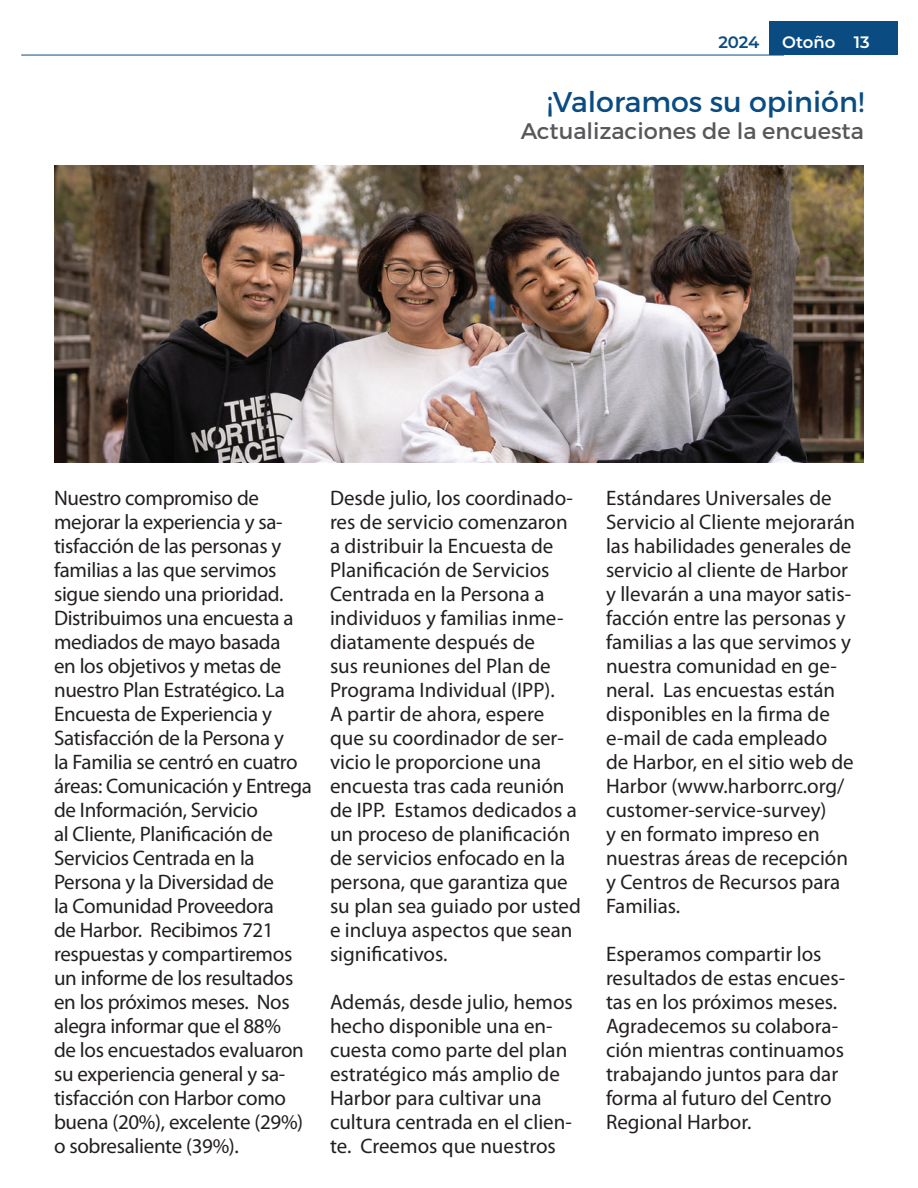
<style>
.page{position:relative;width:918px;height:1188px;background:#fff}
.page>*{position:absolute;margin:0;border:0;box-sizing:border-box;transform-origin:0 0}
.t1{font:28.5px "Montserrat";color:#0a4c82}
.t2{font:22.5px "Montserrat";color:#57585a}
.t3{font:21px/24px "Myriad Pro";color:#231f20}
.t4{font:600 16.5px "Montserrat";color:#fff}
.t5{font:600 16.5px "Montserrat";color:#0a4c82}
</style>
<div class="page">
<hr style="left:21px;top:55px;width:763px;height:1px;background:#0a4c82">
<div style="left:769px;top:22px;width:129px;height:33px;background:#0a4c82"></div>
<img style="left:54px;top:165px;width:810px;height:297px">
<p class="t5" style="left:718px;top:31px;width:43px">2024</p>
<p class="t4" style="left:782px;top:31px;width:89px">Otoño 13</p>
<h1 class="t1" style="left:547px;top:84px;width:319px">¡Valoramos su opinión!</h1>
<p class="t2" style="left:521px;top:117px;width:345px">Actualizaciones de la encuesta</p>
<p class="t3" style="left:54px;top:485px;width:260px">Nuestro compromiso de mejorar la experiencia y sa&shy;tisfacción de las personas y familias a las que servimos sigue siendo una prioridad.<br>Distribuimos una encuesta a mediados de mayo basada<br>en los objetivos y metas de nuestro Plan Estratégico. La<br>Encuesta de Experiencia y<br>Satisfacción de la Persona y<br>la Familia se centró en cuatro áreas: Comunicación y Entrega de Información, Servicio<br>al Cliente, Planificación de<br>Servicios Centrada en la<br>Persona y la Diversidad de<br>la Comunidad Proveedora<br>de Harbor. Recibimos 721 respuestas y compartiremos un informe de los resultados en los próximos meses. Nos alegra informar que el 88%<br>de los encuestados evaluaron su experiencia general y sa&shy;tisfacción con Harbor como buena (20%), excelente (29%) o sobresaliente (39%).</p>
<p class="t3" style="left:330px;top:485px;width:252px">Desde julio, los coordinado&shy;res de servicio comenzaron a distribuir la Encuesta de<br>Planificación de Servicios<br>Centrada en la Persona a individuos y familias inme&shy;diatamente después de<br>sus reuniones del Plan de<br>Programa Individual (IPP).<br>A partir de ahora, espere que su coordinador de ser&shy;vicio le proporcione una encuesta tras cada reunión de IPP. Estamos dedicados a un proceso de planificación de servicios enfocado en la persona, que garantiza que su plan sea guiado por usted e incluya aspectos que sean significativos.</p>
<p class="t3" style="left:330px;top:989px;width:244px">Además, desde julio, hemos hecho disponible una en&shy;cuesta como parte del plan estratégico más amplio de<br>Harbor para cultivar una cultura centrada en el clien&shy;te. Creemos que nuestros</p>
<p class="t3" style="left:606px;top:485px;width:251px">Estándares Universales de<br>Servicio al Cliente mejorarán las habilidades generales de servicio al cliente de Harbor y llevarán a una mayor satis&shy;facción entre las personas y familias a las que servimos y nuestra comunidad en ge&shy;neral. Las encuestas están disponibles en la firma de e-mail de cada empleado<br>de Harbor, en el sitio web de<br>Harbor (www.harborrc.org/ customer-service-survey)<br>y en formato impreso en nuestras áreas de recepción y Centros de Recursos para<br>Familias.</p>
<p class="t3" style="left:606px;top:942px;width:241px">Esperamos compartir los resultados de estas encues&shy;tas en los próximos meses.<br>Agradecemos su colabora&shy;ción mientras continuamos trabajando juntos para dar forma al futuro del Centro<br>Regional Harbor.</p>
</div>
